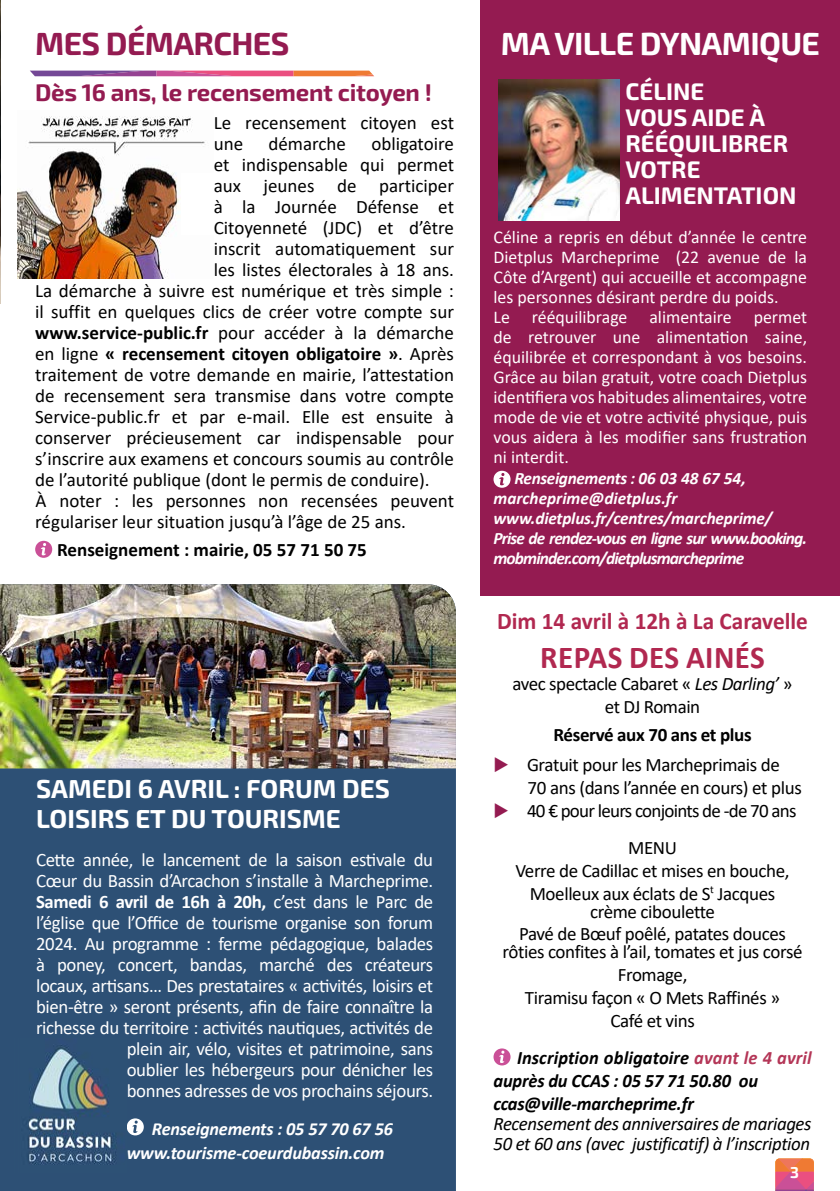
<style>
.page{position:relative;width:840px;height:1191px;background:#fff}
.page>*{position:absolute;margin:0;border:0;box-sizing:border-box;transform-origin:0 0}
.t1{font:700 32px "Exo 2";letter-spacing:-.02em;color:#fff}
.t2{font:700 32px "Calibri";letter-spacing:.015em;color:#b12850}
.t3{font:700 32px "Exo 2";letter-spacing:-.02em;color:#941b51}
.t4{font:700 26px/30px "Exo 2";color:#fff}
.t5{font:700 24px/26px "Exo 2";color:#fff}
.t6{font:700 24px "Exo 2";letter-spacing:-.01em;color:#941b51}
.t7{font:700 24px "Calibri";color:#b12850}
.t8{font:19px/21px "Calibri";color:#000}
.t9{font:19px/21px "Calibri";letter-spacing:-.02em;color:#fff;text-align:right}
.t10{font:19px/22.8px "Calibri";letter-spacing:-.02em;color:#000;text-align:center}
.t11{font:italic 700 19px/22.8px "Calibri";letter-spacing:-.01em;color:#000}
.t12{font:italic 19px/20px "Calibri";letter-spacing:-.02em;color:#000}
.t13{font:700 19px "Calibri";color:#000}
.t14{font:19px/22.8px "Calibri";letter-spacing:-.025em;color:#000;text-align:center}
.t15{font:19px/37.2px "Calibri";letter-spacing:-.04em;color:#000}
.t16{font:700 19px "Calibri";letter-spacing:-.02em;color:#000}
.t17{font:italic 700 18.4px/24px "Calibri";letter-spacing:-.01em;color:#fff}
.t18{font:18px/20px "Calibri";color:#fff}
.t19{font:italic 700 17.4px/20px "Calibri";letter-spacing:-.02em;color:#fff}
.t20{font:700 15.8px "Exo 2";color:#fff}
.s1{font-weight:700}
.s2{font-weight:400}
.s3{font-style:italic}
.s4{color:#941b51}
.s5{color:#b43657}
</style>
<div class="page">
<div style="left:0;top:768px;width:455px;height:423px;background:#2d5075"></div>
<img style="left:0;top:0;width:1px;height:303px">
<svg style="left:35px;top:541px;width:17px;height:17px"></svg>
<div style="left:480px;top:0;width:359px;height:595px;background:#941b51"></div>
<svg style="left:493px;top:1048px;width:17px;height:17px"></svg>
<svg style="left:30px;top:71px;width:344px;height:5px;background:#c15a7c"></svg>
<svg style="left:493px;top:471px;width:17px;height:17px"></svg>
<img style="left:498px;top:79px;width:121px;height:141px">
<svg style="left:127px;top:1118px;width:17px;height:17px"></svg>
<img style="left:13px;top:1038px;width:114px;height:134px">
<img style="left:0;top:584px;width:455px;height:184px">
<img style="left:17px;top:116px;width:189px;height:163px">
<div style="left:181px;top:173px;width:33px;height:61px;background:#fff"></div>
<svg style="left:775px;top:1158px;width:38px;height:33px"></svg>
<h1 class="t3" style="left:35px;top:25px;width:255px">MES DÉMARCHES</h1>
<p class="t6" style="left:35px;top:78px;width:398px">Dès 16 ans, le recensement citoyen !</p>
<p class="t5" style="left:625px;top:79px;width:172px">CÉLINE<br>VOUS AIDE À<br>RÉÉQUILIBRER<br>VOTRE<br>ALIMENTATION</p>
<p class="t18" style="left:493px;top:227px;width:315px">Céline a repris en début d’année le centre Dietplus Marcheprime (22 avenue de la Côte d’Argent) qui accueille et accompagne les personnes désirant perdre du poids.<br>Le rééquilibrage alimentaire permet de retrouver une alimentation saine, équilibrée et correspondant à vos besoins.<br>Grâce au bilan gratuit, votre coach Dietplus identifiera vos habitudes alimentaires, votre mode de vie et votre activité physique, puis vous aidera à les modifier sans frustration ni interdit.</p>
<p class="t19" style="left:493px;top:467px;width:315px;text-indent:21px">Renseignements : 06 03 48 67 54, marcheprime@dietplus.fr www.dietplus.fr/centres/marcheprime/ Prise de rendez-vous en ligne sur www.booking. mobminder.com/dietplusmarcheprime</p>
<h1 class="t1" style="left:500px;top:24px;width:320px">MA VILLE DYNAMIQUE</h1>
<p class="t8" style="left:214px;top:111px;width:242px">Le recensement citoyen est une</p>
<p class="t8" style="left:268px;top:132px;width:79px">démarche</p>
<p class="t8" style="left:371px;top:132px;width:84px">obligatoire</p>
<p class="t8" style="left:214px;top:153px;width:242px">et indispensable qui permet</p>
<p class="t8" style="left:214px;top:174px;width:241px">aux jeunes de participer</p>
<p class="t8" style="left:214px;top:195px;width:242px">à la Journée Défense et</p>
<p class="t8" style="left:214px;top:216px;width:242px">Citoyenneté (JDC) et d’être</p>
<p class="t8" style="left:214px;top:237px;width:242px">inscrit automatiquement sur</p>
<p class="t8" style="left:214px;top:258px;width:241px">les listes électorales à 18 ans.</p>
<p class="t8" style="left:35px;top:279px;width:420px">La démarche à suivre est numérique et très simple :</p>
<p class="t8" style="left:35px;top:300px;width:420px">il suffit en quelques clics de créer votre compte sur</p>
<p class="t8" style="left:35px;top:321px;width:420px"><span class="s1">www.service-public.fr</span> pour accéder à la démarche</p>
<p class="t13" style="left:35px;top:340px;width:420px"><span class="s2">en ligne</span> « recensement citoyen obligatoire »<span class="s2">. Après</span></p>
<p class="t8" style="left:35px;top:363px;width:420px">traitement de votre demande en mairie, l’attestation</p>
<p class="t8" style="left:35px;top:384px;width:420px">de recensement sera transmise dans votre compte</p>
<p class="t8" style="left:35px;top:405px;width:420px">Service-public.fr et par e-mail. Elle est ensuite à</p>
<p class="t8" style="left:35px;top:426px;width:420px">conserver précieusement car indispensable pour</p>
<p class="t8" style="left:35px;top:447px;width:420px">s’inscrire aux examens et concours soumis au contrôle</p>
<p class="t8" style="left:35px;top:468px;width:395px">de l’autorité publique (dont le permis de conduire).</p>
<p class="t8" style="left:36px;top:489px;width:420px">À noter : les personnes non recensées peuvent</p>
<p class="t8" style="left:35px;top:511px;width:372px">régulariser leur situation jusqu’à l’âge de 25 ans.</p>
<p class="t13" style="left:57px;top:536px;width:311px">Renseignement : mairie, 05 57 71 50 75</p>
<h2 class="t4" style="left:36px;top:774px;width:355px">SAMEDI 6 AVRIL : FORUM DES<br>LOISIRS ET DU TOURISME</h2>
<p class="t9" style="left:36px;top:849px;width:398px">Cette année, le lancement de la saison estivale du Cœur du Bassin d’Arcachon s’installe à Marcheprime.<br><span class="s1">Samedi 6 avril de 16h à 20h,</span> c’est dans le Parc de l’église que l’Office de tourisme organise son forum 2024. Au programme : ferme pédagogique, balades à poney, concert, bandas, marché des créateurs locaux, artisans… Des prestataires « activités, loisirs et bien-être » seront présents, afin de faire connaître la richesse du territoire : activités nautiques, activités de plein air, vélo, visites et patrimoine, sans<br>oublier les hébergeurs pour dénicher les<br>bonnes adresses de vos prochains séjours.</p>
<p class="t17" style="left:127px;top:1116px;width:267px;text-indent:25px">Renseignements : 05 57 70 67 56 www.tourisme-coeurdubassin.com</p>
<p class="t7" style="left:497px;top:604px;width:312px">Dim 14 avril à 12h à La Caravelle</p>
<h1 class="t2" style="left:540px;top:634px;width:226px">REPAS DES AINÉS</h1>
<p class="t14" style="left:512px;top:672px;width:281px">avec spectacle Cabaret « <span class="s3">Les Darling’</span> » et DJ Romain</p>
<p class="t16" style="left:553px;top:721px;width:199px">Réservé aux 70 ans et plus</p>
<p class="t10" style="left:527px;top:753px;width:275px;text-align:left;text-indent:-34px"><span class="s4">◆</span> Gratuit pour les Marcheprimais de<br>70 ans (dans l’année en cours) et plus</p>
<p class="t15" style="left:627px;top:791px;width:170px;text-indent:-134px"><span class="s4">◆</span> 40 € pour leurs conjoints de -de 70 ans<br>MENU</p>
<p class="t10" style="left:515px;top:858px;width:275px">Verre de Cadillac et mises en bouche,<br>Moelleux aux éclats de S<sup>t</sup> Jacques</p>
<p class="t10" style="left:519px;top:899px;width:268px">crème ciboulette<br>Pavé de Bœuf poêlé, patates douces</p>
<p class="t10" style="left:502px;top:940px;width:301px">rôties confites à l’ail, tomates et jus corsé<br>Fromage,<br>Tiramisu façon « O Mets Raffinés »<br>Café et vins</p>
<p class="t11" style="left:493px;top:1045px;width:319px;text-indent:23px">Inscription obligatoire <span class="s5">avant le 4 avril </span>auprès du CCAS : 05 57 71 50.80 ou ccas@ville-marcheprime.fr</p>
<p class="t12" style="left:493px;top:1112px;width:319px">Recensement des anniversaires de mariages<br>50 et 60 ans (avec justificatif) à l’inscription</p>
<p class="t20" style="left:789px;top:1163px;width:10px">3</p>
</div>
